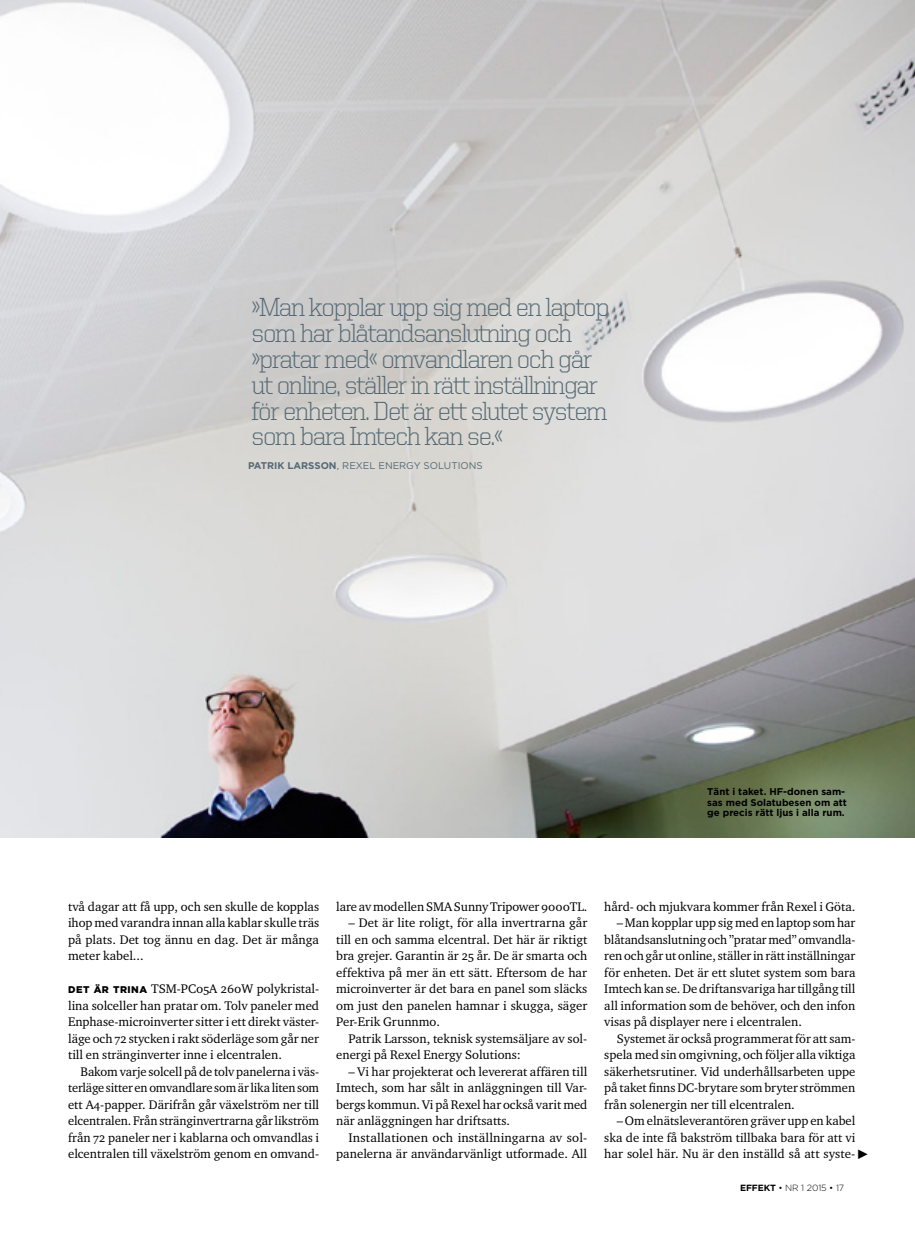
<style>
.page{position:relative;width:915px;height:1234px;background:#fff}
.page>*{position:absolute;margin:0;border:0;box-sizing:border-box;transform-origin:0 0}
.t1{font:300 26.25px/25.8px "United Serif Reg";letter-spacing:-.05em;color:#546974}
.t2{font:12.75px/16.5px "Charter ITC Regu OS";color:#000;text-align:justify}
.t3{font:700 9.75px/10.5px "Gotham";color:#000}
.t4{font:9.75px "Gotham";color:#546974}
.t5{font:300 9px "Gotham";letter-spacing:-.01em;color:#000}
.s1{font-weight:700}
.s2{font-family:"Gotham";font-weight:900;font-size:9.75px}
.s3{font-family:"Pictos";font-size:13.5px}
</style>
<div class="page">
<img style="left:0;top:0;width:914px;height:836px">
<h1 class="t1" style="left:251px;top:294px;width:359px">»Man kopplar upp sig med en laptop som har blåtandsanslutning och »pratar med« omvandlaren och går ut online, ställer in rätt inställningar för enheten. Det är ett slutet system som bara Imtech kan se.«</h1>
<p class="t4" style="left:248px;top:460px;width:236px"><span class="s1">PATRIK LARSSON</span>, REXEL ENERGY SOLUTIONS</p>
<p class="t3" style="left:707px;top:785px;width:141px">Tänt i taket. HF-donen sam&shy;sas med Solatubesen om att ge precis rätt ljus i alla rum.</p>
<p class="t2" style="left:68px;top:897px;width:252px">två dagar att få upp, och sen skulle de kopplas ihop med varandra innan alla kablar skulle träs på plats. Det tog ännu en dag. Det är många meter kabel...</p>
<p class="t2" style="left:68px;top:980px;width:252px"><span class="s2">DET ÄR TRINA</span> TSM-PC05A 260W polykristal&shy;lina solceller han pratar om. Tolv paneler med Enphase-microinverter sitter i ett direkt väster&shy;läge och 72 stycken i rakt söderläge som går ner till en stränginverter inne i elcentralen.</p>
<p class="t2" style="left:68px;top:1062px;width:252px;text-indent:12px">Bakom varje solcell på de tolv panelerna i väs&shy;terläge sitter en omvandlare som är lika liten som ett A4-papper. Därifrån går växelström ner till elcentralen. Från stränginvertrarna går likström från 72 paneler ner i kablarna och omvandlas i elcentralen till växelström genom en omvand-</p>
<p class="t2" style="left:336px;top:897px;width:253px">lare av modellen SMA Sunny Tripower 9000TL.</p>
<p class="t2" style="left:336px;top:914px;width:252px;text-indent:12px">– Det är lite roligt, för alla invertrarna går till en och samma elcentral. Det här är riktigt bra grejer. Garantin är 25 år. De är smarta och effektiva på mer än ett sätt. Eftersom de har microinverter är det bara en panel som släcks om just den panelen hamnar i skugga, säger Per-Erik Grunnmo.</p>
<p class="t2" style="left:336px;top:1029px;width:252px;text-indent:12px">Patrik Larsson, teknisk systemsäljare av sol&shy;energi på Rexel Energy Solutions:</p>
<p class="t2" style="left:336px;top:1062px;width:253px;text-indent:12px">– Vi har projekterat och levererat affären till Imtech, som har sålt in anläggningen till Var&shy;bergs kommun. Vi på Rexel har också varit med när anläggningen har driftsatts.</p>
<p class="t2" style="left:336px;top:1128px;width:252px;text-align:right">Installationen och inställningarna av sol&shy;panelerna är användarvänligt utformade. All</p>
<p class="t2" style="left:604px;top:897px;width:252px">hård- och mjukvara kommer från Rexel i Göta.</p>
<p class="t2" style="left:604px;top:914px;width:252px;text-indent:12px">– Man kopplar upp sig med en laptop som har blåtandsanslutning och ”pratar med” omvandla&shy;ren och går ut online, ställer in rätt inställningar för enheten. Det är ett slutet system som bara Imtech kan se. De driftansvariga har tillgång till all information som de behöver, och den infon visas på displayer nere i elcentralen.</p>
<p class="t2" style="left:604px;top:1029px;width:253px;text-indent:12px">Systemet är också programmerat för att sam&shy;spela med sin omgivning, och följer alla viktiga säkerhetsrutiner. Vid underhållsarbeten uppe på taket finns DC-brytare som bryter strömmen från solenergin ner till elcentralen.</p>
<p class="t2" style="left:604px;top:1112px;width:252px;text-align:right">– Om elnätsleverantören gräver upp en kabel ska de inte få bakström tillbaka bara för att vi</p>
<p class="t2" style="left:604px;top:1145px;width:265px">har solel här. Nu är den inställd så att syste- <span class="s3">4</span></p>
<p class="t5" style="left:740px;top:1182px;width:105px"><span class="s1">EFFEKT</span> • NR 1 2015 • 17</p>
</div>
